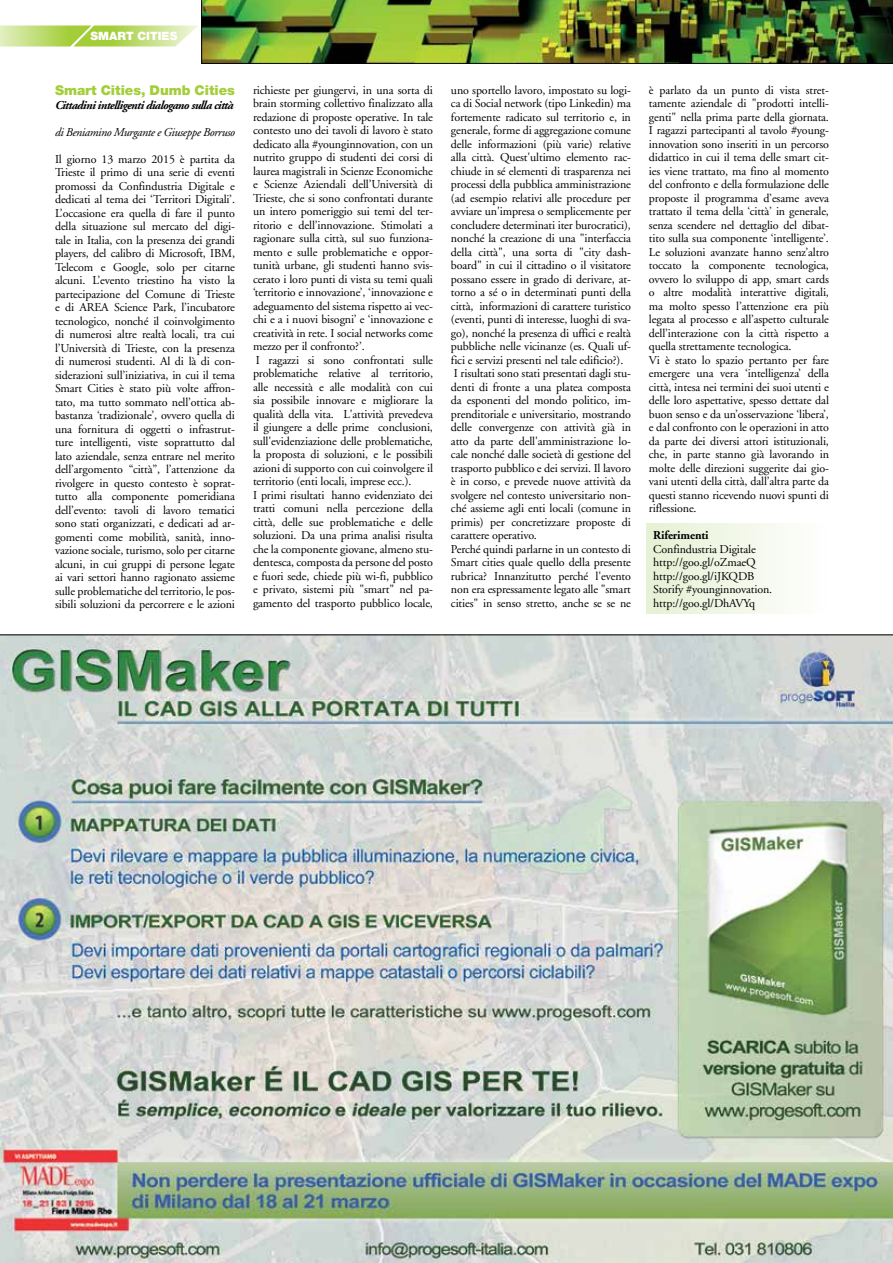
<style>
.page{position:relative;width:893px;height:1263px;background:#fff}
.page>*{position:absolute;margin:0;border:0;box-sizing:border-box;transform-origin:0 0}
.t1{font:900 13.5px "Helvetica Neue";color:#a4ce39}
.t2{font:12px/13.5px "Adobe Garamond";letter-spacing:-.01em;color:#000}
.t3{font:italic 700 12px "Adobe Garamond";letter-spacing:-.05em;color:#000}
.t4{font:italic 12px "Adobe Garamond";letter-spacing:-.03em;color:#000}
.t5{font:700 12px "Adobe Garamond";letter-spacing:-.01em;color:#000}
.t6{font:900 11.55px "Helvetica Neue";color:#fff}
</style>
<div class="page">
<div style="left:646px;top:523px;width:180px;height:91px;background:linear-gradient(to right,#e6f0d3,#fefefe)"></div>
<img style="left:0;top:635px;width:893px;height:628px">
<hr style="left:0;top:634px;width:893px;height:1px;background:#000">
<img style="left:0;top:0;width:893px;height:64px">
<p class="t6" style="left:91px;top:29px;width:88px">SMART CITIES</p>
<p class="t1" style="left:55px;top:82px;width:181px">Smart Cities, Dumb Cities</p>
<p class="t3" style="left:55px;top:98px;width:180px">Cittadini intelligenti dialogano sulla città</p>
<p class="t4" style="left:55px;top:125px;width:181px">di Beniamino Murgante e Giuseppe Borruso</p>
<p class="t2" style="left:55px;top:152px;width:181px;text-align:justify">Il giorno 13 marzo 2015 è partita da Trieste il primo di una serie di eventi promossi da Confindustria Digitale e dedicati al tema dei ‘Territori Digitali’.<br>L’occasione era quella di fare il punto della situazione sul mercato del digi&shy;tale in Italia, con la presenza dei grandi players, del calibro di Microsoft, IBM, Telecom e Google, solo per citarne alcuni. L’evento triestino ha visto la partecipazione del Comune di Trieste e di AREA Science Park, l’incubatore tecnologico, nonché il coinvolgimento di numerosi altre realtà locali, tra cui l’Università di Trieste, con la presenza di numerosi studenti. Al di là di con&shy;siderazioni sull’iniziativa, in cui il tema Smart Cities è stato più volte affron&shy;tato, ma tutto sommato nell’ottica ab&shy;bastanza ‘tradizionale’, ovvero quella di una fornitura di oggetti o infrastrut&shy;ture intelligenti, viste soprattutto dal lato aziendale, senza entrare nel merito dell’argomento “città”, l’attenzione da rivolgere in questo contesto è soprat&shy;tutto alla componente pomeridiana dell’evento: tavoli di lavoro tematici sono stati organizzati, e dedicati ad ar&shy;gomenti come mobilità, sanità, inno&shy;vazione sociale, turismo, solo per citarne alcuni, in cui gruppi di persone legate ai vari settori hanno ragionato assieme sulle problematiche del territorio, le pos&shy;sibili soluzioni da percorrere e le azioni</p>
<p class="t2" style="left:253px;top:83px;width:181px">richieste per giungervi, in una sorta di brain storming collettivo finalizzato alla redazione di proposte operative. In tale contesto uno dei tavoli di lavoro è stato dedicato alla #younginnovation, con un nutrito gruppo di studenti dei corsi di laurea magistrali in Scienze Economiche e Scienze Aziendali dell’Università di Trieste, che si sono confrontati durante un intero pomeriggio sui temi del ter&shy;ritorio e dell’innovazione. Stimolati a ragionare sulla città, sul suo funziona&shy;mento e sulle problematiche e oppor&shy;tunità urbane, gli studenti hanno svis&shy;cerato i loro punti di vista su temi quali ‘territorio e innovazione’, ‘innovazione e adeguamento del sistema rispetto ai vec&shy;chi e a i nuovi bisogni’ e ‘innovazione e creatività in rete. I social networks come mezzo per il confronto?’.<br>I ragazzi si sono confrontati sulle problematiche relative al territorio, alle necessità e alle modalità con cui sia possibile innovare e migliorare la qualità della vita. L'attività prevedeva il giungere a delle prime conclusioni, sull'evidenziazione delle problematiche, la proposta di soluzioni, e le possibili azioni di supporto con cui coinvolgere il territorio (enti locali, imprese ecc.).<br>I primi risultati hanno evidenziato dei tratti comuni nella percezione della città, delle sue problematiche e delle soluzioni. Da una prima analisi risulta che la componente giovane, almeno stu&shy;dentesca, composta da persone del posto e fuori sede, chiede più wi-fi, pubblico e privato, sistemi più "smart" nel pa&shy;gamento del trasporto pubblico locale,</p>
<p class="t2" style="left:451px;top:83px;width:181px">uno sportello lavoro, impostato su logi&shy;ca di Social network (tipo Linkedin) ma fortemente radicato sul territorio e, in generale, forme di aggregazione comune delle informazioni (più varie) relative alla città. Quest'ultimo elemento rac&shy;chiude in sé elementi di trasparenza nei processi della pubblica amministrazione (ad esempio relativi alle procedure per avviare un'impresa o semplicemente per concludere determinati iter burocratici), nonché la creazione di una "interfaccia della città", una sorta di "city dash&shy;board" in cui il cittadino o il visitatore possano essere in grado di derivare, at&shy;torno a sé o in determinati punti della città, informazioni di carattere turistico (eventi, punti di interesse, luoghi di sva&shy;go), nonché la presenza di uffici e realtà pubbliche nelle vicinanze (es. Quali uf&shy;fici e servizi presenti nel tale edificio?).<br>I risultati sono stati presentati dagli stu&shy;denti di fronte a una platea composta da esponenti del mondo politico, im&shy;prenditoriale e universitario, mostrando delle convergenze con attività già in atto da parte dell'amministrazione lo&shy;cale nonché dalle società di gestione del trasporto pubblico e dei servizi. Il lavoro è in corso, e prevede nuove attività da svolgere nel contesto universitario non&shy;ché assieme agli enti locali (comune in primis) per concretizzare proposte di carattere operativo.<br>Perché quindi parlarne in un contesto di Smart cities quale quello della presente rubrica? Innanzitutto perché l'evento non era espressamente legato alle "smart cities" in senso stretto, anche se se ne</p>
<p class="t2" style="left:649px;top:83px;width:181px">è parlato da un punto di vista stret&shy;tamente aziendale di "prodotti intelli&shy;genti" nella prima parte della giornata.<br>I ragazzi partecipanti al tavolo #young&shy;innovation sono inseriti in un percorso didattico in cui il tema delle smart cit&shy;ies viene trattato, ma fino al momento del confronto e della formulazione delle proposte il programma d’esame aveva trattato il tema della ‘città’ in generale, senza scendere nel dettaglio del dibat&shy;tito sulla sua componente ‘intelligente’.<br>Le soluzioni avanzate hanno senz’altro toccato la componente tecnologica, ovvero lo sviluppo di app, smart cards o altre modalità interattive digitali, ma molto spesso l’attenzione era più legata al processo e all’aspetto culturale dell’interazione con la città rispetto a quella strettamente tecnologica.<br>Vi è stato lo spazio pertanto per fare emergere una vera ‘intelligenza’ della città, intesa nei termini dei suoi utenti e delle loro aspettative, spesso dettate dal buon senso e da un’osservazione ‘libera’, e dal confronto con le operazioni in atto da parte dei diversi attori istituzionali, che, in parte stanno già lavorando in molte delle direzioni suggerite dai gio&shy;vani utenti della città, dall’altra parte da questi stanno ricevendo nuovi spunti di riflessione.</p>
<p class="t5" style="left:653px;top:529px;width:57px">Riferimenti</p>
<p class="t2" style="left:653px;top:542px;width:121px">Confindustria Digitale http://goo.gl/oZmaeQ http://goo.gl/iJKQDB<br>Storify #younginnovation. http://goo.gl/DhAVYq</p>
</div>
